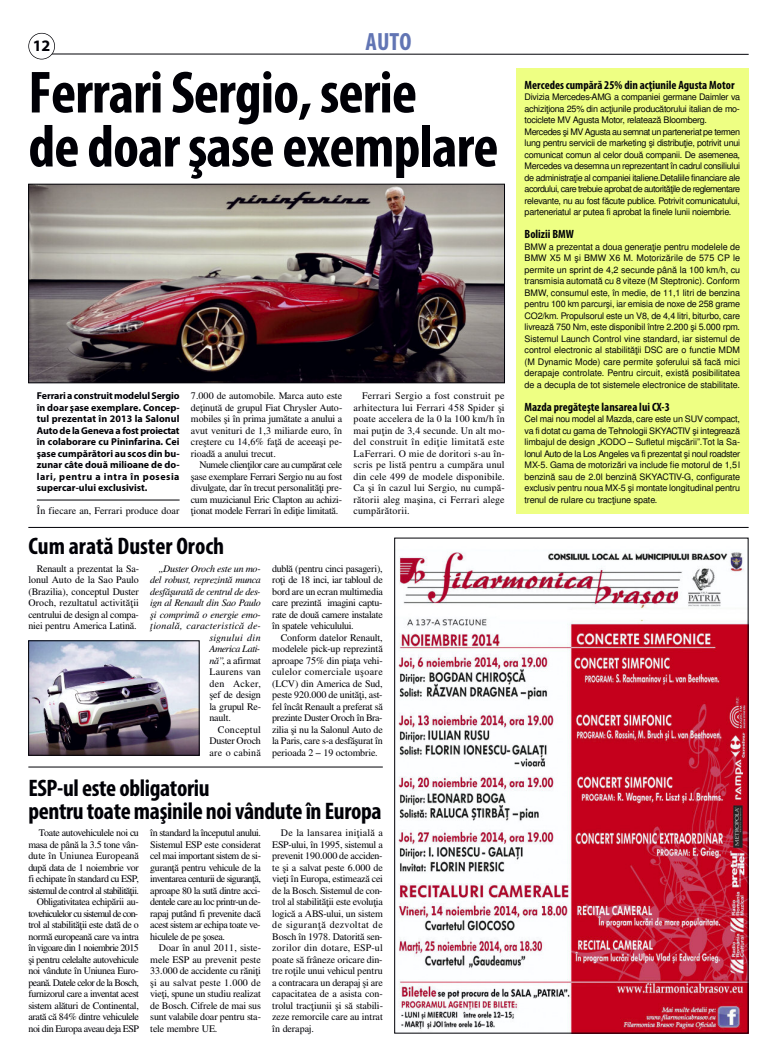
<style>
.page{position:relative;width:777px;height:1063px;background:#fff}
.page>*{position:absolute;margin:0;border:0;box-sizing:border-box;transform-origin:0 0}
.t1{font:700 condensed 60px/54px "Myriad Pro";letter-spacing:-.015em;color:#000006}
.t2{font:700 condensed 25px "Myriad Pro";color:#6275b4}
.t3{font:700 condensed 24px/23px "Myriad Pro";letter-spacing:-.015em;color:#000006}
.t4{font:700 16px "Myriad Pro";color:#000006}
.t5{font:700 condensed 12px "Myriad Pro";color:#000006}
.t6{font:10px/11.5px "Free Serif";letter-spacing:-.03em;color:#000006;text-align:justify}
.t7{font:700 10px/11.5px "Myriad Pro";color:#000006;text-align:justify}
.t8{font:italic 10px "Free Serif";letter-spacing:-.025em;color:#000006}
.t9{font:10px "Free Serif";letter-spacing:.01em;color:#000006}
.t10{font:italic 10px "Free Serif";letter-spacing:.015em;color:#000006}
.t11{font:10px "Free Serif";letter-spacing:.02em;color:#000006}
.t12{font:italic 10px "Free Serif";letter-spacing:-.045em;color:#000006}
.t13{font:italic 10px "Free Serif";letter-spacing:.02em;color:#000006}
.t14{font:10px "Free Serif";letter-spacing:.03em;color:#000006}
.t15{font:10px "Free Serif";letter-spacing:.025em;color:#000006}
.t16{font:9px/11.5px "Free Sans";letter-spacing:-.03em;color:#000006;text-align:justify}
.s1{font-style:italic}
</style>
<div class="page">
<svg style="left:28px;top:33px;width:721px;height:26px"></svg>
<hr style="left:37px;top:500px;width:143px;height:1px;background:#000006">
<img style="left:30px;top:186px;width:473px;height:195px">
<div style="left:28px;top:184px;width:477px;height:199px;border:1px solid #000006"></div>
<hr style="left:28px;top:527px;width:720px;height:1px;background:#000006">
<img style="left:398px;top:551px;width:348px;height:481px">
<hr style="left:28px;top:767px;width:355px;height:1px;background:#000006">
<div style="left:516px;top:69px;width:232px;height:445px;background:#eeff83"></div>
<img style="left:30px;top:643px;width:167px;height:111px">
<div style="left:28px;top:641px;width:171px;height:115px;border:1px solid #000006"></div>
<h3 class="t4" style="left:33px;top:40px;width:19px">12</h3>
<h2 class="t2" style="left:365px;top:32px;width:47px">AUTO</h2>
<h1 class="t1" style="left:28px;top:70px;width:471px">Ferrari Sergio, serie<br>de doar şase exemplare</h1>
<p class="t7" style="left:37px;top:391px;width:144px">Ferrari a construit modelul Sergio în doar şase exemplare. Concep&shy;tul prezentat în 2013 la Salonul Auto de la Geneva a fost proiectat în colaborare cu Pininfarina. Cei şase cumpărători au scos din bu&shy;zunar câte două milioane de do&shy;lari, pentru a intra în posesia supercar-ului exclusivist.</p>
<p class="t9" style="left:37px;top:505px;width:144px">În fiecare an, Ferrari produce doar</p>
<p class="t6" style="left:191px;top:390px;width:153px">7.000 de automobile. Marca auto este deţinută de grupul Fiat Chrysler Auto&shy;mobiles şi în prima jumătate a anului a avut venituri de 1,3 miliarde euro, în creştere cu 14,6% faţă de aceeaşi pe&shy;rioadă a anului trecut.</p>
<p class="t6" style="left:191px;top:459px;width:153px;text-indent:9px">Numele clienţilor care au cumpărat cele şase exemplare Ferrari Sergio nu au fost divulgate, dar în trecut personalităţi pre&shy;cum muzicianul Eric Clapton au achizi&shy;ţionat modele Ferrari în ediţie limitată.</p>
<p class="t6" style="left:353px;top:390px;width:153px;text-indent:9px">Ferrari Sergio a fost construit pe arhitectura lui Ferrari 458 Spider şi poate accelera de la 0 la 100 km/h în mai puţin de 3,4 secunde. Un alt mo&shy;del construit în ediţie limitată este LaFerrari. O mie de doritori s-au în&shy;scris pe listă pentru a cumpăra unul din cele 499 de modele disponibile.<br>Ca şi în cazul lui Sergio, nu cumpă&shy;rătorii aleg maşina, ci Ferrari alege cumpărătorii.</p>
<h3 class="t3" style="left:28px;top:537px;width:197px">Cum arată Duster Oroch</h3>
<p class="t6" style="left:28px;top:562px;width:112px;text-indent:9px">Renault a prezentat la Sa&shy;lonul Auto de la Sao Paulo (Brazilia), conceptul Duster Oroch, rezultatul activităţii centrului de design al compa&shy;niei pentru America Latină.</p>
<p class="t8" style="left:159px;top:563px;width:103px">„Duster Oroch este un mo-</p>
<p class="t6" style="left:272px;top:562px;width:112px">dublă (pentru cinci pasageri), roţi de 18 inci, iar tabloul de bord are un ecran multimedia care prezintă imagini captu&shy;rate de două camere instalate în spatele vehiculului.</p>
<p class="t6" style="left:272px;top:631px;width:112px;text-indent:9px">Conform datelor Renault, modelele pick-up reprezintă aproape 75% din piaţa vehi&shy;culelor comerciale uşoare (LCV) din America de Sud, peste 920.000 de unităţi, ast&shy;fel încât Renault a preferat să prezinte Duster Oroch în Bra&shy;zilia şi nu la Salonul Auto de la Paris, care s-a desfăşurat în perioada 2 – 19 octombrie.</p>
<h3 class="t3" style="left:28px;top:778px;width:355px">ESP-ul este obligatoriu<br>pentru toate maşinile noi vândute în Europa</h3>
<p class="t6" style="left:28px;top:827px;width:112px;text-align:right">Toate autovehiculele noi cu masa de până la 3.5 tone vân&shy;dute în Uniunea Europeană după data de 1 noiembrie vor fi echipate în standard cu ESP, sistemul de control al stabilităţii.<br>Obligativitatea echipării au&shy;tovehiculelor cu sistemul de con&shy;trol al stabilităţii este dată de o normă europeană care va intra în vigoare din 1 noiembrie 2015 şi pentru celelalte autovehicule noi vândute în Uniunea Euro&shy;peană. Datele celor de la Bosch, furnizorul care a inventat acest sistem alături de Continental, arată că 84% dintre vehiculele noi din Europa aveau deja ESP</p>
<p class="t6" style="left:150px;top:827px;width:112px">în standard la începutul anului.<br>Sistemul ESP este considerat cel mai important sistem de si&shy;guranţă pentru vehicule de la inventarea centurii de siguranţă, aproape 80 la sută dintre acci&shy;dentele care au loc printr-un de&shy;rapaj putând fi prevenite dacă acest sistem ar echipa toate ve&shy;hiculele de pe şosea.</p>
<p class="t8" style="left:150px;top:574px;width:112px">del robust, reprezintă munca</p>
<p class="t8" style="left:150px;top:586px;width:112px">desfăşurată de centrul de des-</p>
<p class="t8" style="left:150px;top:597px;width:112px">ign al Renault din Sao Paulo</p>
<p class="t8" style="left:150px;top:609px;width:112px">şi comprimă o energie emo-</p>
<p class="t10" style="left:150px;top:620px;width:112px">ţională, caracteristică de -</p>
<p class="t13" style="left:209px;top:632px;width:53px">signului din</p>
<p class="t12" style="left:209px;top:643px;width:52px">America Lati-</p>
<p class="t6" style="left:209px;top:654px;width:53px"><span class="s1">nă”</span>, a afirmat</p>
<p class="t11" style="left:209px;top:666px;width:53px">Laurens van</p>
<p class="t14" style="left:209px;top:677px;width:53px">den Acker,</p>
<p class="t6" style="left:209px;top:689px;width:53px">şef de design</p>
<p class="t6" style="left:209px;top:700px;width:53px">la grupul Re-</p>
<p class="t6" style="left:209px;top:712px;width:23px">nault.</p>
<p class="t15" style="left:218px;top:723px;width:44px">Conceptul</p>
<p class="t6" style="left:209px;top:735px;width:53px">Duster Oroch</p>
<p class="t11" style="left:209px;top:746px;width:53px">are o cabină</p>
<p class="t6" style="left:272px;top:827px;width:112px;text-indent:9px">De la lansarea iniţială a ESP-ului, în 1995, sistemul a prevenit 190.000 de acciden&shy;te şi a salvat peste 6.000 de vieţi în Europa, estimează cei de la Bosch. Sistemul de con&shy;trol al stabilităţii este evoluţia logică a ABS-ului, un sistem de siguranţă dezvoltat de Bosch în 1978. Datorită sen&shy;zorilor din dotare, ESP-ul poate să frâneze oricare din&shy;tre roţile unui vehicul pentru a contracara un derapaj şi are capacitatea de a asista con&shy;trolul tracţiunii şi să stabili&shy;zeze remorcile care au intrat în derapaj.</p>
<p class="t6" style="left:150px;top:942px;width:112px;text-indent:9px">Doar în anul 2011, siste&shy;mele ESP au prevenit peste 33.000 de accidente cu răniţi şi au salvat peste 1.000 de vieţi, spune un studiu realizat de Bosch. Cifrele de mai sus sunt valabile doar pentru sta&shy;tele membre UE.</p>
<p class="t5" style="left:524px;top:80px;width:211px">Mercedes cumpără 25% din acţiunile Agusta Motor</p>
<p class="t16" style="left:524px;top:92px;width:217px;text-align:left">Divizia Mercedes-AMG a companiei germane Daimler va achiziţiona 25% din acţiunile producătorului italian de mo&shy;tociclete MV Agusta Motor, relatează Bloomberg.<br>Mercedes şi MV Agusta au semnat un parteneriat pe termen lung pentru servicii de marketing şi distribuţie, potrivit unui comunicat comun al celor două companii. De asemenea, Mercedes va desemna un reprezentant în cadrul consiliului de administraţie al companiei italiene.Detaliile financiare ale acordului, care trebuie aprobat de autorităţile de reglementare relevante, nu au fost făcute publice. Potrivit comunicatului, parteneriatul ar putea fi aprobat la finele lunii noiembrie.</p>
<p class="t5" style="left:524px;top:230px;width:51px">Bolizii BMW</p>
<p class="t16" style="left:524px;top:241px;width:217px">BMW a prezentat a doua generaţie pentru modelele de BMW X5 M şi BMW X6 M. Motorizările de 575 CP le permite un sprint de 4,2 secunde până la 100 km/h, cu transmisia automată cu 8 viteze (M Steptronic). Conform BMW, consumul este, în medie, de 11,1 litri de benzina pentru 100 km parcurşi, iar emisia de noxe de 258 grame CO2/km. Propulsorul este un V8, de 4,4 litri, biturbo, care livrează 750 Nm, este disponibil între 2.200 şi 5.000 rpm.<br>Sistemul Launch Control vine standard, iar sistemul de control electronic al stabilităţii DSC are o functie MDM (M Dynamic Mode) care permite şoferului să facă mici derapaje controlate. Pentru circuit, există posibilitatea de a decupla de tot sistemele electronice de stabilitate.</p>
<p class="t5" style="left:524px;top:402px;width:147px">Mazda pregăteşte lansarea lui CX-3</p>
<p class="t16" style="left:524px;top:414px;width:217px">Cel mai nou model al Mazda, care este un SUV compact, va fi dotat cu gama de Tehnologii SKYACTIV şi integrează limbajul de design „KODO – Sufletul mişcării”.Tot la Sa&shy;lonul Auto de la Los Angeles va fi prezentat şi noul roadster MX-5. Gama de motorizări va include fie motorul de 1,5l benzină sau de 2.0l benzină SKYACTIV-G, configurate exclusiv pentru noua MX-5 şi montate longitudinal pentru trenul de rulare cu tracţiune spate.</p>
</div>
